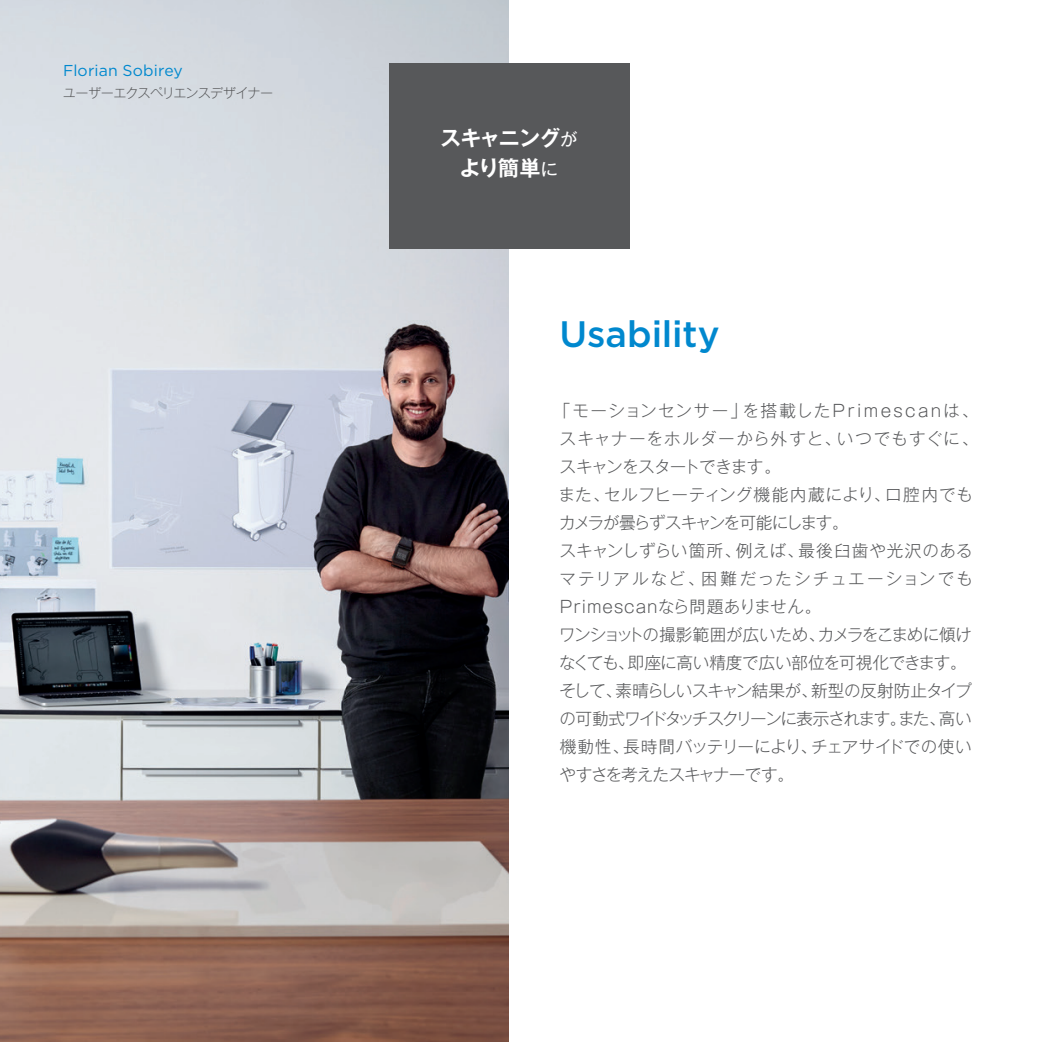
<style>
.page{position:relative;width:1042px;height:1042px;background:#fff}
.page>*{position:absolute;margin:0;border:0;box-sizing:border-box;transform-origin:0 0}
.t1{font:500 36.75px "Gotham";letter-spacing:-.005em;color:#0088ce}
.t2{font:700 21px/29.8px "Gothic MB101 Pr 6 N De";letter-spacing:-.045em;color:#fff;text-align:center}
.t3{font:300 16.62px/28px "Gothic MB101 Pr 6 N";letter-spacing:-.01em;color:#57585a}
.t4{font:15.75px "Gotham";letter-spacing:.01em;color:#0088ce}
.t5{font:300 13.12px "Gothic MB101 Pr 6 N";letter-spacing:-.05em;color:#57585a}
.s1{font-family:"Gothic MB101 Pr 6 N";font-weight:400;font-size:17.5px}
</style>
<div class="page">
<img style="left:0;top:0;width:508px;height:1042px">
<div style="left:389px;top:63px;width:240px;height:186px;background:#57585a"></div>
<p class="t4" style="left:63px;top:60px;width:121px">Florian Sobirey</p>
<p class="t5" style="left:63px;top:82px;width:212px">ユーザーエクスペリエンスデザイナー</p>
<p class="t2" style="left:440px;top:123px;width:139px">スキャニング<span class="s1">が</span>より簡単<span class="s1">に</span></p>
<h1 class="t1" style="left:559px;top:310px;width:162px">Usability</h1>
<p class="t3" style="left:554px;top:395px;width:426px">「モーションセンサー」を搭載したPrimescanは、スキャナーをホルダーから外すと、いつでもすぐに、スキャンをスタートできます。<br>また、セルフヒーティング機能内蔵により、口腔内でもカメラが曇らずスキャンを可能にします。<br>スキャンしずらい箇所、例えば、最後臼歯や光沢のあるマテリアルなど、困難だったシチュエーションでも<br>Primescanなら問題ありません。<br>ワンショットの撮影範囲が広いため、カメラをこまめに傾けなくても、即座に高い精度で広い部位を可視化できます。そして、素晴らしいスキャン結果が、新型の反射防止タイプの可動式ワイドタッチスクリーンに表示されます。また、高い機動性、長時間バッテリーにより、チェアサイドでの使いやすさを考えたスキャナーです。</p>
</div>
